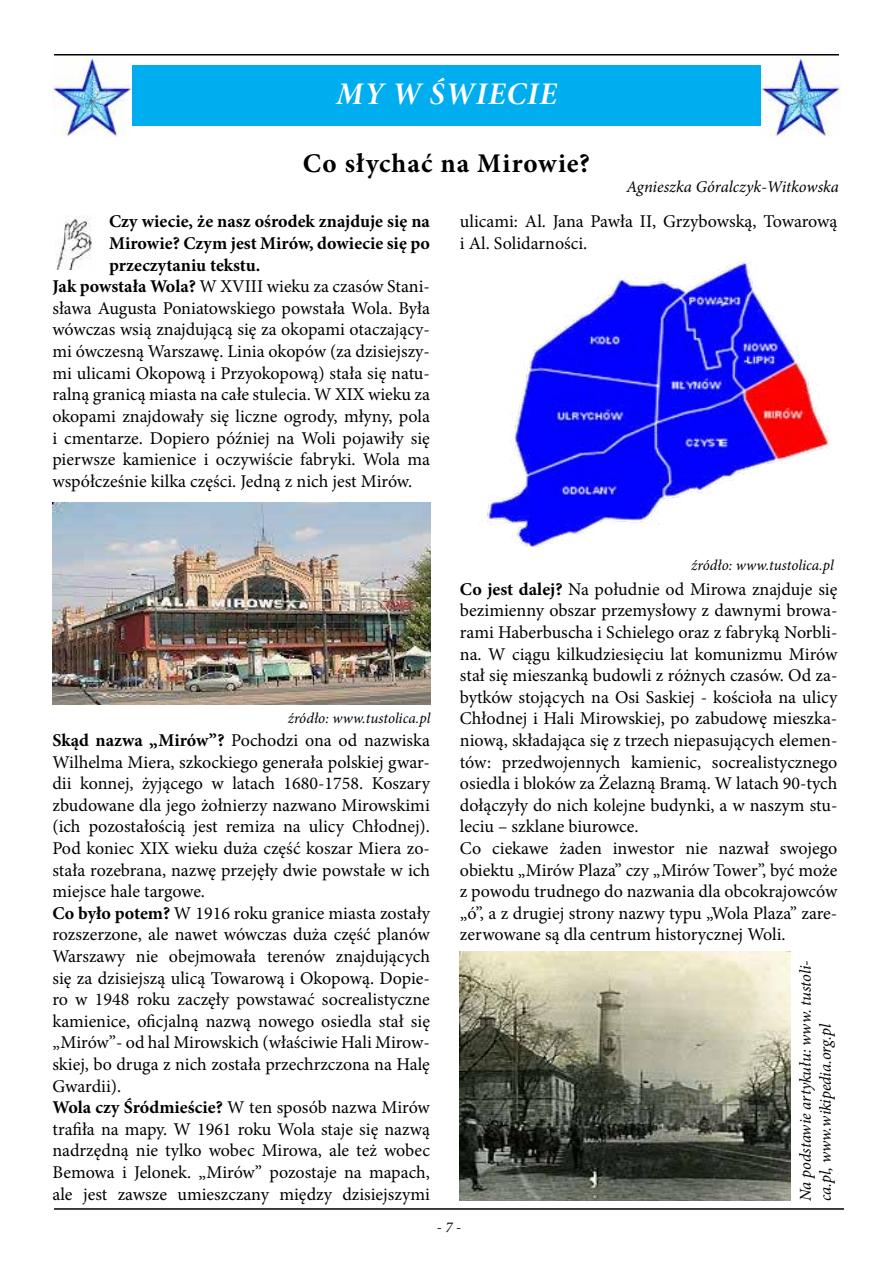
<style>
.page{position:relative;width:893px;height:1263px;background:#fff}
.page>*{position:absolute;margin:0;border:0;box-sizing:border-box;transform-origin:0 0}
.t1{font:31.5px "Minion Pro Bold It Subh";letter-spacing:.03em;color:#fff}
.t2{font:700 27px "Minion Pro";letter-spacing:.04em;color:#000}
.t3{font:18px/21.6px "Minion Pro";color:#000}
.t4{font:700 18px "Minion Pro";color:#000}
.t5{font:italic 16.5px/19.8px "Minion Pro";letter-spacing:-.005em;color:#000}
.t6{font:italic 15px "Minion Pro";color:#000}
.s1{font-weight:700}
.s2{color:#fff}
</style>
<div class="page">
<hr style="left:54px;top:54px;width:785px;height:2px;background:#000">
<hr style="left:54px;top:1208px;width:790px;height:2px;background:#000">
<div style="left:54px;top:65px;width:785px;height:60px;background:#00aeef"></div>
<img style="left:761px;top:58px;width:79px;height:78px">
<img style="left:53px;top:58px;width:79px;height:78px">
<img style="left:56px;top:216px;width:36px;height:54px">
<img style="left:486px;top:261px;width:344px;height:285px">
<img style="left:52px;top:502px;width:378px;height:203px">
<img style="left:460px;top:952px;width:330px;height:249px">
<h1 class="t1" style="left:336px;top:72px;width:222px">MY W ŚWIECIE</h1>
<h2 class="t2" style="left:303px;top:144px;width:289px">Co słychać na Mirowie?</h2>
<p class="t5" style="left:626px;top:177px;width:214px">Agnieszka Góralczyk-Witkowska</p>
<p class="t4" style="left:109px;top:209px;width:322px">Czy wiecie, że nasz ośrodek znajduje się na</p>
<p class="t4" style="left:109px;top:231px;width:322px">Mirowie? Czym jest Mirów, dowiecie się po</p>
<p class="t4" style="left:109px;top:252px;width:153px">przeczytaniu tekstu.</p>
<p class="t3" style="left:52px;top:276px;width:379px"><span class="s1">Jak powstała Wola?</span> W XVIII wieku za czasów Stani-</p>
<p class="t3" style="left:52px;top:297px;width:379px">sława Augusta Poniatowskiego powstała Wola. Była</p>
<p class="t3" style="left:52px;top:319px;width:379px">wówczas wsią znajdującą się za okopami otaczający-</p>
<p class="t3" style="left:52px;top:341px;width:379px">mi ówczesną Warszawę. Linia okopów (za dzisiejszy-</p>
<p class="t3" style="left:52px;top:362px;width:379px">mi ulicami Okopową i Przyokopową) stała się natu-</p>
<p class="t3" style="left:52px;top:384px;width:379px">ralną granicą miasta na całe stulecia. W XIX wieku za</p>
<p class="t3" style="left:52px;top:405px;width:379px">okopami znajdowały się liczne ogrody, młyny, pola</p>
<p class="t3" style="left:52px;top:427px;width:379px">i cmentarze. Dopiero później na Woli pojawiły się</p>
<p class="t3" style="left:52px;top:449px;width:379px">pierwsze kamienice i oczywiście fabryki. Wola ma</p>
<p class="t3" style="left:52px;top:470px;width:361px">współcześnie kilka części. Jedną z nich jest Mirów.</p>
<p class="t6" style="left:288px;top:707px;width:144px">źródło: www.tustolica.pl</p>
<p class="t3" style="left:52px;top:729px;width:379px"><span class="s1">Skąd nazwa „Mirów”?</span> Pochodzi ona od nazwiska Wilhelma Miera, szkockiego generała polskiej gwar&shy;dii konnej, żyjącego w latach 1680-1758. Koszary zbudowane dla jego żołnierzy nazwano Mirowskimi (ich pozostałością jest remiza na ulicy Chłodnej).<br>Pod koniec XIX wieku duża część koszar Miera zo&shy;stała rozebrana, nazwę przejęły dwie powstałe w ich miejsce hale targowe.<br><span class="s1">Co było potem?</span> W 1916 roku granice miasta zostały rozszerzone, ale nawet wówczas duża część planów Warszawy nie obejmowała terenów znajdujących się za dzisiejszą ulicą Towarową i Okopową. Dopie&shy;ro w 1948 roku zaczęły powstawać socrealistyczne kamienice, oficjalną nazwą nowego osiedla stał się „Mirów”- od hal Mirowskich (właściwie Hali Mirow&shy;skiej, bo druga z nich została przechrzczona na Halę Gwardii).<br><span class="s1">Wola czy Śródmieście?</span> W ten sposób nazwa Mirów trafiła na mapy. W 1961 roku Wola staje się nazwą nadrzędną nie tylko wobec Mirowa, ale też wobec Bemowa i Jelonek. „Mirów” pozostaje na mapach, ale jest zawsze umieszczany między dzisiejszymi</p>
<p class="t3" style="left:460px;top:211px;width:379px">ulicami: Al. Jana Pawła II, Grzybowską, Towarową i Al. Solidarności.</p>
<p class="t6" style="left:691px;top:555px;width:166px">źródło: www.tustolica.pl <span class="s2">plll</span></p>
<p class="t3" style="left:460px;top:578px;width:379px"><span class="s1">Co jest dalej?</span> Na południe od Mirowa znajduje się bezimienny obszar przemysłowy z dawnymi browa&shy;rami Haberbuscha i Schielego oraz z fabryką Norbli&shy;na. W ciągu kilkudziesięciu lat komunizmu Mirów stał się mieszanką budowli z różnych czasów. Od za&shy;bytków stojących na Osi Saskiej - kościoła na ulicy Chłodnej i Hali Mirowskiej, po zabudowę mieszka&shy;niową, składająca się z trzech niepasujących elemen&shy;tów: przedwojennych kamienic, socrealistycznego osiedla i bloków za Żelazną Bramą. W latach 90-tych dołączyły do nich kolejne budynki, a w naszym stu&shy;leciu – szklane biurowce.<br>Co ciekawe żaden inwestor nie nazwał swojego obiektu „Mirów Plaza” czy „Mirów Tower”, być może z powodu trudnego do nazwania dla obcokrajowców „ó”, a z drugiej strony nazwy typu „Wola Plaza” zare&shy;zerwowane są dla centrum historycznej Woli.</p>
<p class="t5" style="left:796px;top:1201px;width:242px;rotate:-90deg">Na podstawie artykułu: www. tustoli&shy;ca.pl, www.wikipedia.org.pl</p>
<p class="t6" style="left:437px;top:1217px;width:26px">- 7 -</p>
</div>
